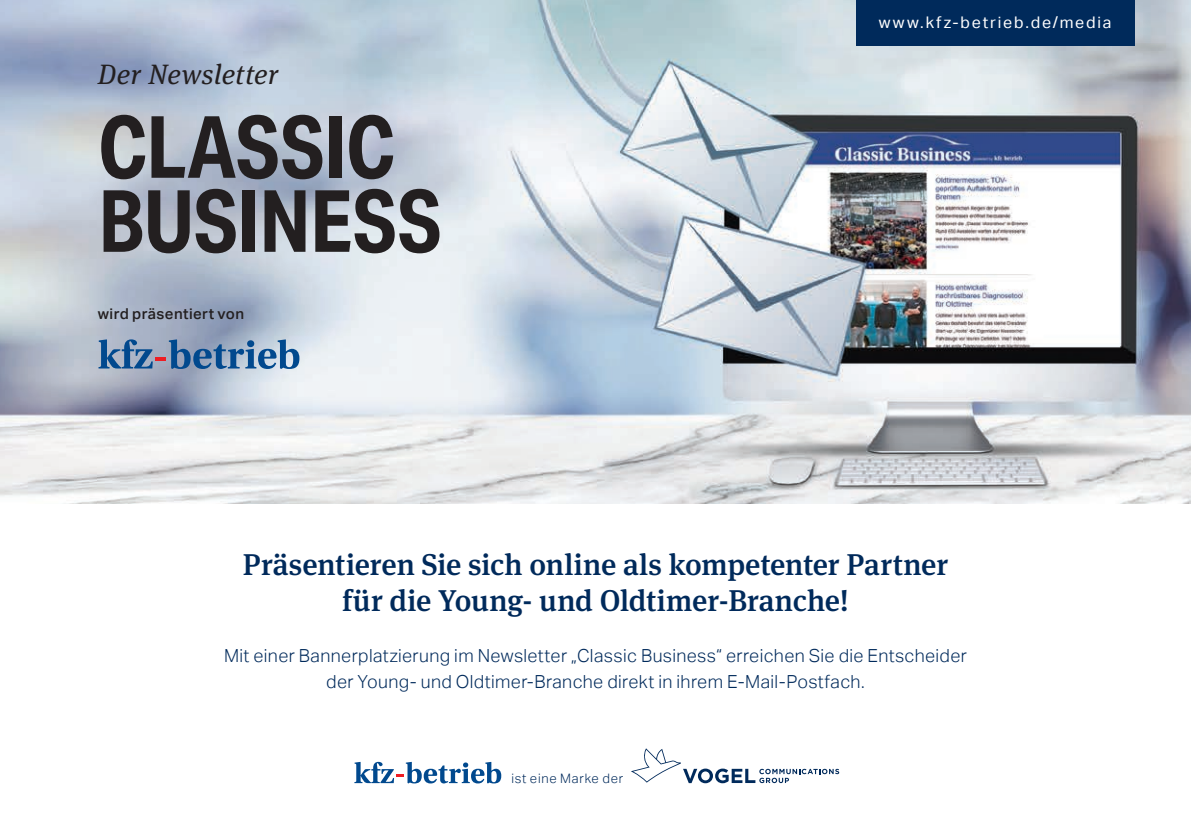
<style>
.page{position:relative;width:1191px;height:840px;background:#fff}
.page>*{position:absolute;margin:0;border:0;box-sizing:border-box;transform-origin:0 0}
.t1{font:700 86px/74px "Aktiv Grotesk Cd";letter-spacing:-.015em;color:#231f20}
.t2{font:500 30px/36px "Meta Serif OT";color:#002a5b;text-align:center}
.t3{font:italic 28px "Meta Serif OT";letter-spacing:.015em;color:#231f20}
.t4{font:300 18px/26px "Aktiv Grotesk";letter-spacing:.02em;color:#002a5b;text-align:center}
.t5{font:16px "Aktiv Grotesk";letter-spacing:.115em;color:#fff}
.t6{font:500 15px "Aktiv Grotesk";letter-spacing:.025em;color:#231f20}
.t7{font:300 13px "Aktiv Grotesk";letter-spacing:.06em;color:#002a5b}
</style>
<div class="page">
<img style="left:0;top:0;width:1191px;height:503px">
<div style="left:856px;top:0;width:278px;height:45px;background:#002a5b"></div>
<svg style="left:354px;top:761px;width:147px;height:22px"></svg>
<svg style="left:631px;top:748px;width:208px;height:34px"></svg>
<svg style="left:98px;top:339px;width:201px;height:30px;background:#6d8eb3"></svg>
<svg style="left:155px;top:356px;width:11px;height:4px"></svg>
<h3 class="t3" style="left:98px;top:56px;width:182px">Der Newsletter</h3>
<h1 class="t1" style="left:98px;top:109px;width:345px">CLASSIC<br>BUSINESS</h1>
<p class="t6" style="left:98px;top:305px;width:148px">wird präsentiert von</p>
<p class="t5" style="left:879px;top:13px;width:234px">www.kfz-betrieb.de/media</p>
<h2 class="t2" style="left:243px;top:545px;width:707px">Präsentieren Sie sich online als kompetenter Partner für die Young- und Oldtimer-Branche!</h2>
<p class="t4" style="left:224px;top:642px;width:744px">Mit einer Bannerplatzierung im Newsletter „Classic Business“ erreichen Sie die Entscheider der Young- und Oldtimer-Branche direkt in ihrem E-Mail-Postfach.</p>
<p class="t7" style="left:511px;top:770px;width:113px">ist eine Marke der</p>
</div>
